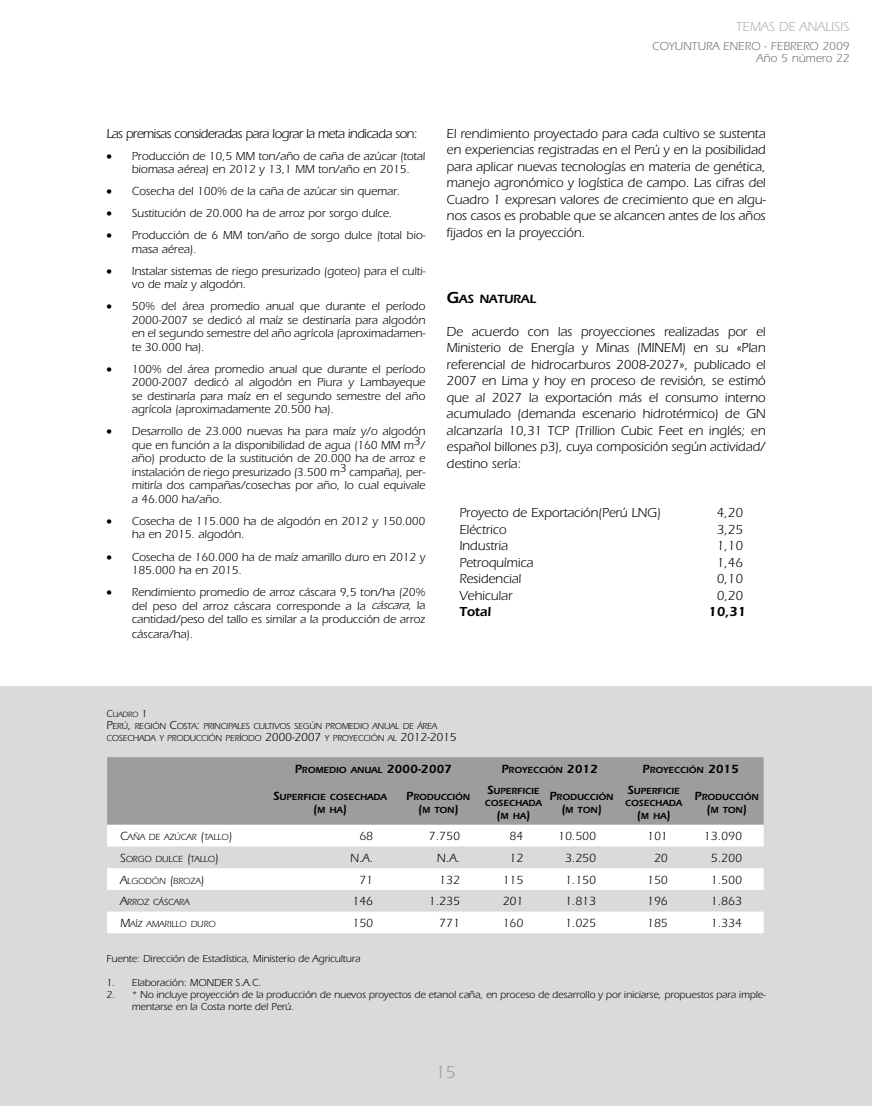
<style>
.page{position:relative;width:872px;height:1106px;background:#fff}
.page>*{position:absolute;margin:0;border:0;box-sizing:border-box;transform-origin:0 0}
.t1{font:18px "Itc Eras";color:#9c9d9f}
.t2{font:13.5px/16.5px "Itc Eras";letter-spacing:-.01em;color:#000;text-align:justify}
.t3{font:13.5px "Itc Eras";letter-spacing:-.05em;color:#000}
.t4{font:13.5px "Itc Eras";color:#b1b3b4}
.t5{font:600 13.5px "Itc Eras";letter-spacing:-.01em;color:#000}
.t6{font:12.3px "Itc Eras";color:#000}
.t7{font:600 12.3px "Itc Eras";letter-spacing:-.015em;color:#000}
.t8{font:12px/13.5px "Itc Eras";letter-spacing:-.01em;color:#000}
.t9{font:12px/12px "Itc Eras";color:#707173;text-align:right}
.t10{font:10.5px/12px "Itc Eras";letter-spacing:-.01em;color:#000}
.t11{font:600 9.15px/12.3px "Itc Eras";color:#000;text-align:center}
.t12{font:9.15px "Itc Eras";color:#000}
.t13{font:9px/12px "Itc Eras";letter-spacing:-.015em;color:#000}
.t14{font:7.8px "Itc Eras";letter-spacing:-.015em;color:#000}
.s1{font-style:italic}
.s2{font-size:16.5px}
.s3{font-size:10.5px}
.s4{font-size:12px}
.s5{font-size:12.3px}
</style>
<div class="page">
<div style="left:0;top:686px;width:872px;height:420px;background:#d9dadb"></div>
<div style="left:107px;top:757px;width:656px;height:67px;background:#9c9d9f"></div>
<div style="left:107px;top:824px;width:656px;height:22px;background:#fff"></div>
<svg style="left:107px;top:868px;width:656px;height:65px;fill:#fff"></svg>
<p class="t4" style="left:736px;top:20px;width:16px">temas</p>
<p class="t4" style="left:778px;top:20px;width:29px">de analisis</p>
<p class="t9" style="left:652px;top:40px;width:199px">COYUNTURA ENERO - FEBRERO 2009<br>Año 5 número 22</p>
<p class="t3" style="left:106px;top:126px;width:313px">Las premisas consideradas para lograr la meta indicada son:</p>
<p class="t8" style="left:132px;top:149px;width:295px;text-indent:-26px">• Producción de 10,5 MM ton/año de caña de azúcar (total biomasa aérea) en 2012 y 13,1 MM ton/año en 2015.</p>
<p class="t8" style="left:106px;top:185px;width:295px">• Cosecha del 100% de la caña de azúcar sin quemar.</p>
<p class="t8" style="left:106px;top:207px;width:287px">• Sustitución de 20.000 ha de arroz por sorgo dulce.</p>
<p class="t8" style="left:132px;top:229px;width:295px;text-indent:-26px">• Producción de 6 MM ton/año de sorgo dulce (total bio&shy;masa aérea).</p>
<p class="t8" style="left:132px;top:264px;width:295px;text-indent:-26px">• Instalar sistemas de riego presurizado (goteo) para el culti&shy;vo de maíz y algodón.</p>
<p class="t8" style="left:132px;top:300px;width:295px;text-align:justify;text-indent:-26px">• 50% del área promedio anual que durante el período 2000-2007 se dedicó al maíz se destinaría para algodón en el segundo semestre del año agrícola (aproximadamen&shy;te 30.000 ha).</p>
<p class="t8" style="left:132px;top:362px;width:295px;text-align:justify;text-indent:-26px">• 100% del área promedio anual que durante el período 2000-2007 dedicó al algodón en Piura y Lambayeque se destinaría para maíz en el segundo semestre del año agrícola (aproximadamente 20.500 ha).</p>
<p class="t8" style="left:132px;top:425px;width:295px;text-align:justify;text-indent:-26px">• Desarrollo de 23.000 nuevas ha para maíz y/o algodón que en función a la disponibilidad de agua (160 MM m3/ año) producto de la sustitución de 20.000 ha de arroz e instalación de riego presurizado (3.500 m3 campaña), per&shy;mitiría dos campañas/cosechas por año, lo cual equivale a 46.000 ha/año.</p>
<p class="t8" style="left:132px;top:514px;width:295px;text-indent:-26px">• Cosecha de 115.000 ha de algodón en 2012 y 150.000 ha en 2015. algodón.</p>
<p class="t8" style="left:132px;top:550px;width:295px;text-indent:-26px">• Cosecha de 160.000 ha de maíz amarillo duro en 2012 y<br>185.000 ha en 2015.</p>
<p class="t8" style="left:132px;top:585px;width:295px;text-align:justify;text-indent:-26px">• Rendimiento promedio de arroz cáscara 9,5 ton/ha (20% del peso del arroz cáscara corresponde a la <span class="s1">cáscara</span>, la cantidad/peso del tallo es similar a la producción de arroz</p>
<p class="t8" style="left:132px;top:627px;width:63px">cáscara/ha).</p>
<p class="t2" style="left:446px;top:125px;width:321px">El rendimiento proyectado para cada cultivo se sustenta en experiencias registradas en el Perú y en la posibilidad para aplicar nuevas tecnologías en materia de genética, manejo agronómico y logística de campo. Las cifras del Cuadro 1 expresan valores de crecimiento que en algu&shy;nos casos es probable que se alcancen antes de los años fijados en la proyección.</p>
<p class="t7" style="left:446px;top:292px;width:90px"><span class="s2">G</span>AS NATURAL</p>
<p class="t2" style="left:446px;top:323px;width:320px">De acuerdo con las proyecciones realizadas por el Ministerio de Energía y Minas (MINEM) en su «Plan referencial de hidrocarburos 2008-2027», publicado el 2007 en Lima y hoy en proceso de revisión, se estimó que al 2027 la exportación más el consumo interno acumulado (demanda escenario hidrotérmico) de GN alcanzaría 10,31 TCP (Trillion Cubic Feet en inglés; en español billones p3), cuya composición según actividad/ destino sería:</p>
<p class="t2" style="left:459px;top:505px;width:203px">Proyecto de Exportación(Perú LNG)</p>
<p class="t2" style="left:716px;top:505px;width:28px">4,20</p>
<p class="t2" style="left:459px;top:521px;width:49px">Eléctrico</p>
<p class="t2" style="left:716px;top:521px;width:28px">3,25</p>
<p class="t2" style="left:459px;top:538px;width:50px">Industria</p>
<p class="t2" style="left:716px;top:538px;width:28px">1,10</p>
<p class="t2" style="left:459px;top:554px;width:76px">Petroquímica</p>
<p class="t2" style="left:716px;top:554px;width:28px">1,46</p>
<p class="t2" style="left:459px;top:571px;width:63px">Residencial</p>
<p class="t2" style="left:716px;top:571px;width:28px">0,10</p>
<p class="t2" style="left:459px;top:587px;width:55px">Vehicular</p>
<p class="t2" style="left:716px;top:587px;width:28px">0,20</p>
<p class="t5" style="left:459px;top:604px;width:33px">Total</p>
<p class="t5" style="left:708px;top:604px;width:39px">10,31</p>
<p class="t14" style="left:106px;top:709px;width:42px"><span class="s3">C</span>UADRO <span class="s3">1</span></p>
<p class="t13" style="left:106px;top:719px;width:352px"><span class="s4">P</span>ERÚ<span class="s4">,</span> REGIÓN <span class="s4">C</span>OSTA<span class="s4">:</span> PRINCIPALES CULTIVOS SEGÚN PROMEDIO ANUAL DE ÁREA<br>COSECHADA Y PRODUCCIÓN PERÍODO <span class="s4">2000-2007</span> Y PROYECCIÓN AL <span class="s4">2012-2015</span></p>
<p class="t11" style="left:295px;top:763px;width:159px"><span class="s5">P</span>ROMEDIO ANUAL <span class="s5">2000-2007</span></p>
<p class="t11" style="left:501px;top:763px;width:98px"><span class="s5">P</span>ROYECCIÓN <span class="s5">2012</span></p>
<p class="t11" style="left:642px;top:763px;width:98px"><span class="s5">P</span>ROYECCIÓN <span class="s5">2015</span></p>
<p class="t11" style="left:273px;top:791px;width:115px"><span class="s5">S</span>UPERFICIE COSECHADA <span class="s5">(</span>M HA<span class="s5">)</span></p>
<p class="t11" style="left:406px;top:791px;width:66px"><span class="s5">P</span>RODUCCIÓN <span class="s5">(</span>M TON<span class="s5">)</span></p>
<p class="t11" style="left:485px;top:785px;width:58px"><span class="s5">S</span>UPERFICIE<br>COSECHADA <span class="s5">(</span>M HA<span class="s5">)</span></p>
<p class="t11" style="left:549px;top:791px;width:66px"><span class="s5">P</span>RODUCCIÓN <span class="s5">(</span>M TON<span class="s5">)</span></p>
<p class="t11" style="left:625px;top:785px;width:58px"><span class="s5">S</span>UPERFICIE<br>COSECHADA <span class="s5">(</span>M HA<span class="s5">)</span></p>
<p class="t11" style="left:694px;top:791px;width:66px"><span class="s5">P</span>RODUCCIÓN <span class="s5">(</span>M TON<span class="s5">)</span></p>
<p class="t12" style="left:120px;top:832px;width:114px"><span class="s5">C</span>AÑA DE AZÚCAR <span class="s5">(</span>TALLO<span class="s5">)</span></p>
<p class="t6" style="left:359px;top:829px;width:15px">68</p>
<p class="t6" style="left:429px;top:829px;width:33px">7.750</p>
<p class="t6" style="left:509px;top:829px;width:15px">84</p>
<p class="t6" style="left:558px;top:829px;width:40px">10.500</p>
<p class="t6" style="left:647px;top:829px;width:22px">101</p>
<p class="t6" style="left:704px;top:829px;width:40px">13.090</p>
<p class="t12" style="left:120px;top:854px;width:100px"><span class="s5">S</span>ORGO DULCE <span class="s5">(</span>TALLO<span class="s5">)</span></p>
<p class="t6" style="left:350px;top:851px;width:24px">N.A.</p>
<p class="t6" style="left:437px;top:851px;width:24px">N.A.</p>
<p class="t6" style="left:509px;top:851px;width:15px">12</p>
<p class="t6" style="left:565px;top:851px;width:33px">3.250</p>
<p class="t6" style="left:654px;top:851px;width:15px">20</p>
<p class="t6" style="left:711px;top:851px;width:33px">5.200</p>
<p class="t12" style="left:120px;top:875px;width:86px"><span class="s5">A</span>LGODÓN <span class="s5">(</span>BROZA<span class="s5">)</span></p>
<p class="t6" style="left:359px;top:872px;width:15px">71</p>
<p class="t6" style="left:439px;top:872px;width:22px">132</p>
<p class="t6" style="left:502px;top:872px;width:22px">115</p>
<p class="t6" style="left:565px;top:872px;width:33px">1.150</p>
<p class="t6" style="left:647px;top:872px;width:22px">150</p>
<p class="t6" style="left:711px;top:872px;width:33px">1.500</p>
<p class="t12" style="left:120px;top:897px;width:71px"><span class="s5">A</span>RROZ CÁSCARA</p>
<p class="t6" style="left:352px;top:894px;width:22px">146</p>
<p class="t6" style="left:429px;top:894px;width:33px">1.235</p>
<p class="t6" style="left:502px;top:894px;width:22px">201</p>
<p class="t6" style="left:565px;top:894px;width:33px">1.813</p>
<p class="t6" style="left:647px;top:894px;width:22px">196</p>
<p class="t6" style="left:711px;top:894px;width:33px">1.863</p>
<p class="t12" style="left:120px;top:919px;width:97px"><span class="s5">M</span>AÍZ AMARILLO DURO</p>
<p class="t6" style="left:352px;top:916px;width:22px">150</p>
<p class="t6" style="left:439px;top:916px;width:22px">771</p>
<p class="t6" style="left:502px;top:916px;width:22px">160</p>
<p class="t6" style="left:565px;top:916px;width:33px">1.025</p>
<p class="t6" style="left:647px;top:916px;width:22px">185</p>
<p class="t6" style="left:711px;top:916px;width:33px">1.334</p>
<p class="t10" style="left:106px;top:952px;width:256px">Fuente: Dirección de Estadística, Ministerio de Agricultura</p>
<p class="t10" style="left:106px;top:976px;width:156px">1. Elaboración: MONDER S.A.C.</p>
<p class="t10" style="left:132px;top:988px;width:635px;text-indent:-26px">2. * No incluye proyección de la producción de nuevos proyectos de etanol caña, en proceso de desarrollo y por iniciarse, propuestos para imple&shy;mentarse en la Costa norte del Perú.</p>
<h1 class="t1" style="left:435px;top:1062px;width:22px">15</h1>
</div>
